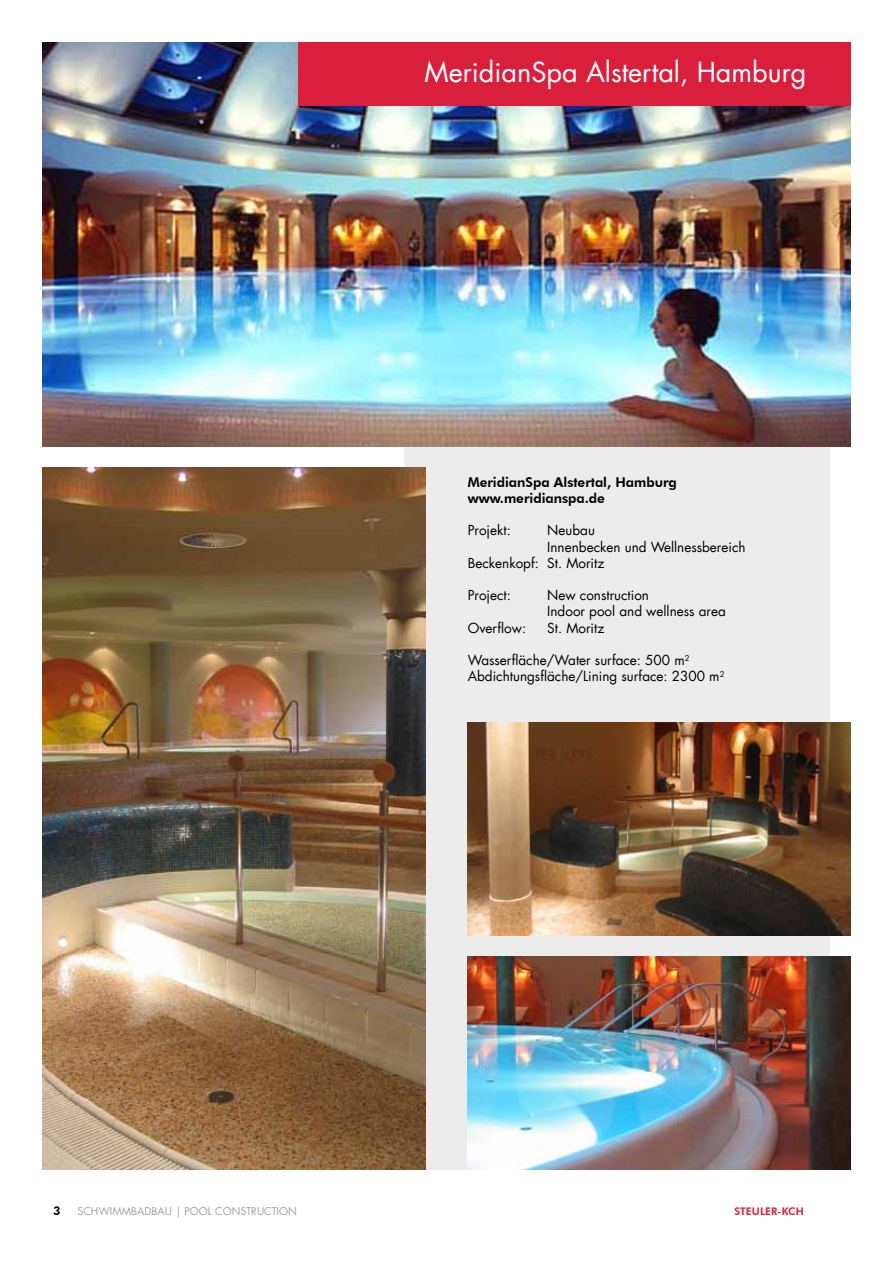
<style>
.page{position:relative;width:893px;height:1263px;background:#fff}
.page>*{position:absolute;margin:0;border:0;box-sizing:border-box;transform-origin:0 0}
.t1{font:27px "Futura LT";color:#fff}
.t2{font:13.5px/16.2px "Futura LT";color:#000}
.t3{font:800 13.5px/16.2px "Futura BT";color:#000}
.t4{font:800 12px "Futura BT";color:#000}
.t5{font:10.5px "Futura LT";color:#9fa1a4}
.t6{font:800 10.5px "Futura BT";color:#da1f3d}
</style>
<div class="page">
<div style="left:404px;top:234px;width:425px;height:935px;background:#ececed"></div>
<img style="left:43px;top:43px;width:807px;height:403px">
<img style="left:43px;top:468px;width:382px;height:701px">
<img style="left:468px;top:723px;width:382px;height:212px">
<img style="left:468px;top:957px;width:382px;height:212px">
<div style="left:298px;top:43px;width:552px;height:63px;background:#da1f3d"></div>
<h1 class="t1" style="left:425px;top:55px;width:383px">MeridianSpa Alstertal, Hamburg</h1>
<p class="t3" style="left:468px;top:474px;width:211px">MeridianSpa Alstertal, Hamburg www.meridianspa.de</p>
<p class="t2" style="left:468px;top:522px;width:45px">Projekt:</p>
<p class="t2" style="left:547px;top:522px;width:49px">Neubau</p>
<p class="t2" style="left:547px;top:539px;width:200px">Innenbecken und Wellnessbereich</p>
<p class="t2" style="left:468px;top:555px;width:138px">Beckenkopf: St. Moritz</p>
<p class="t2" style="left:468px;top:587px;width:45px">Project:</p>
<p class="t2" style="left:547px;top:587px;width:180px">New construction<br>Indoor pool and wellness area</p>
<p class="t2" style="left:468px;top:620px;width:60px">Overflow:</p>
<p class="t2" style="left:547px;top:620px;width:59px">St. Moritz</p>
<p class="t2" style="left:468px;top:652px;width:258px">Wasserfläche/Water surface: 500 m<sup>2<br></sup>Abdichtungsfläche/Lining surface: 2300 m<sup>2</sup></p>
<p class="t4" style="left:53px;top:1204px;width:9px">3</p>
<p class="t5" style="left:78px;top:1205px;width:121px">SCHWIMMBADBAU | Pool</p>
<p class="t5" style="left:215px;top:1205px;width:17px">Cons</p>
<p class="t5" style="left:246px;top:1205px;width:13px">truc</p>
<p class="t5" style="left:272px;top:1205px;width:13px">tion</p>
<p class="t6" style="left:734px;top:1205px;width:71px">STEULER-KCH</p>
</div>
